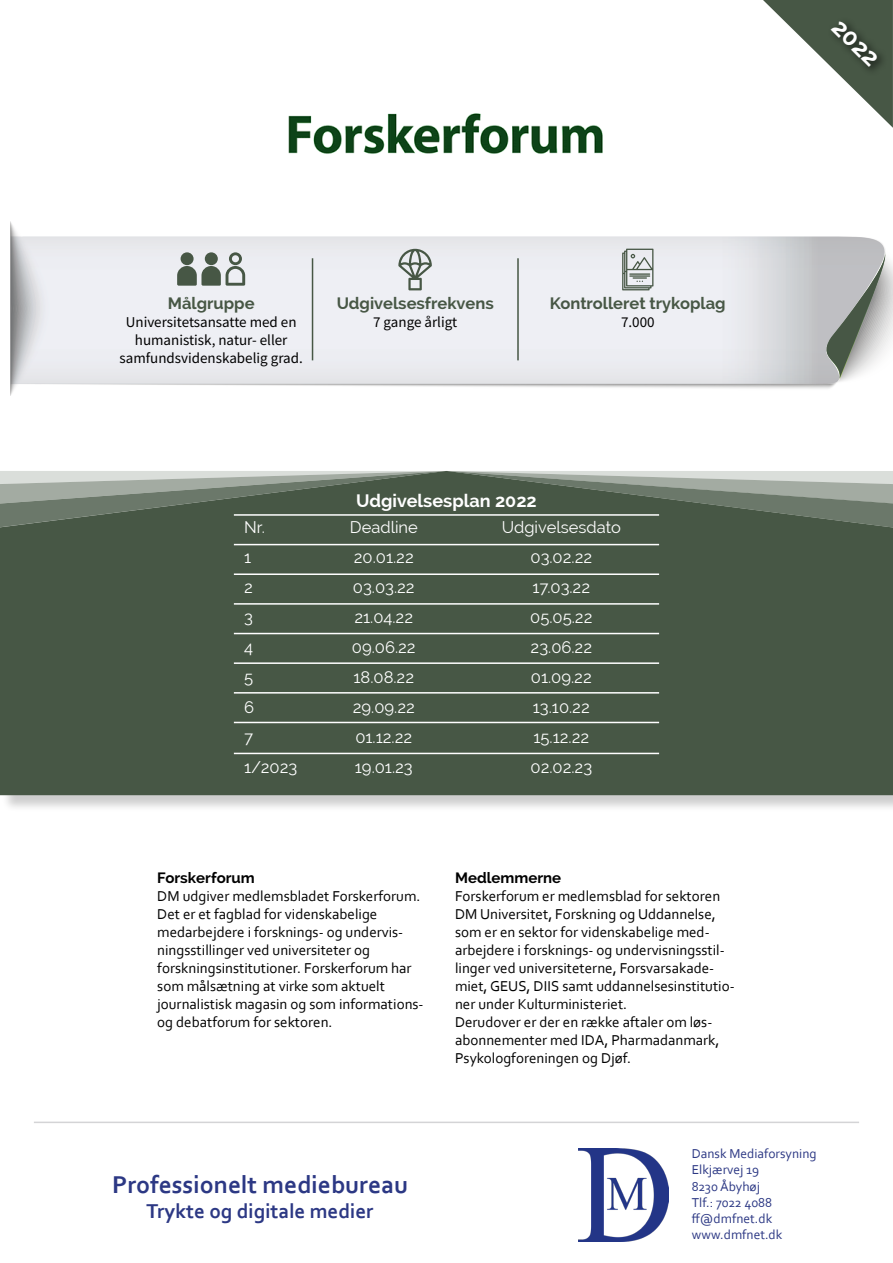
<style>
.page{position:relative;width:893px;height:1263px;background:#fff}
.page>*{position:absolute;margin:0;border:0;box-sizing:border-box;transform-origin:0 0}
.t1{font:700 25.5px "Corbel";color:#2c3884}
.t2{font:700 24px "Raleway";color:#fff}
.t3{font:700 21px "Corbel";color:#2c3884}
.t4{font:700 18px "Raleway";color:#fff}
.t5{font:16.5px/30px "Raleway";color:#fff}
.t6{font:700 16.5px "Raleway";color:#475745}
.t7{font:15px/18px "Corbel";color:#000}
.t8{font:15px/18px "Mada";color:#000;text-align:center}
.t9{font:700 15px "Raleway";color:#000}
.t10{font:13.5px/16.2px "Corbel";color:#2c3884}
</style>
<div class="page">
<div style="left:1px;top:472px;width:892px;height:341px;background:#000;opacity:.2"></div>
<div style="left:0;top:527px;width:893px;height:268px;background:#475745"></div>
<svg style="left:0;top:471px;width:893px;height:56px;background:#717d6f"></svg>
<hr style="left:234px;top:633px;width:425px;height:1px;background:#fff">
<hr style="left:234px;top:603px;width:425px;height:2px;background:#fff">
<hr style="left:234px;top:722px;width:425px;height:1px;background:#fff">
<hr style="left:234px;top:573px;width:425px;height:2px;background:#fff">
<hr style="left:234px;top:692px;width:425px;height:1px;background:#fff">
<hr style="left:234px;top:544px;width:425px;height:1px;background:#fff">
<hr style="left:234px;top:662px;width:425px;height:2px;background:#fff">
<hr style="left:234px;top:514px;width:425px;height:2px;background:#fff">
<svg style="left:763px;top:0;width:130px;height:128px"></svg>
<div style="left:827px;top:16px;width:61px;height:61px;background:#000;opacity:.75"></div>
<img style="left:288px;top:113px;width:315px;height:41px">
<img style="left:578px;top:1148px;width:91px;height:93px">
<hr style="left:34px;top:1121px;width:825px;height:2px;background:#d4d4d6">
<img style="left:10px;top:221px;width:883px;height:175px">
<svg style="left:822px;top:254px;width:64px;height:125px;background:#acb0ad"></svg>
<svg style="left:398px;top:249px;width:34px;height:41px"></svg>
<hr style="left:312px;top:258px;width:1px;height:102px;background:#475745">
<hr style="left:517px;top:258px;width:2px;height:102px;background:#475745">
<svg style="left:622px;top:249px;width:31px;height:41px"></svg>
<svg style="left:177px;top:252px;width:68px;height:34px;background:#969e97"></svg>
<hr style="left:234px;top:753px;width:425px;height:1px;background:#fff">
<h2 class="t2" style="left:846px;top:13px;width:57px;rotate:45deg">2022</h2>
<p class="t6" style="left:168px;top:294px;width:88px">Målgruppe</p>
<p class="t8" style="left:120px;top:314px;width:185px">Universitetsansatte med en humanistisk, natur- eller samfundsvidenskabelig grad.</p>
<p class="t6" style="left:337px;top:294px;width:159px">Udgivelsesfrekvens</p>
<p class="t8" style="left:373px;top:314px;width:86px">7 gange årligt</p>
<p class="t6" style="left:550px;top:294px;width:177px">Kontrolleret trykoplag</p>
<p class="t8" style="left:621px;top:314px;width:35px">7.000</p>
<p class="t5" style="left:244px;top:512px;width:55px">Nr.<br>1<br>2<br>3<br>4<br>5<br>6<br>7<br>1/2023</p>
<p class="t4" style="left:356px;top:490px;width:182px">Udgivelsesplan 2022</p>
<p class="t5" style="left:350px;top:512px;width:69px">Deadline<br>20.01.22<br>03.03.22<br>21.04.22<br>09.06.22<br>18.08.22<br>29.09.22<br>01.12.22<br>19.01.23</p>
<p class="t5" style="left:502px;top:512px;width:121px;text-align:center">Udgivelsesdato<br>03.02.22<br>17.03.22<br>05.05.22<br>23.06.22<br>01.09.22<br>13.10.22<br>15.12.22<br>02.02.23</p>
<p class="t9" style="left:157px;top:869px;width:99px">Forskerforum</p>
<p class="t7" style="left:157px;top:886px;width:268px">DM udgiver medlemsbladet Forskerforum.<br>Det er et fagblad for videnskabelige medarbejdere i forsknings- og undervis&shy;ningsstillinger ved universiteter og forskningsinstitutioner. Forskerforum har som målsætning at virke som aktuelt journalistisk magasin og som informations&shy;og debatforum for sektoren.</p>
<h1 class="t1" style="left:112px;top:1168px;width:298px">Professionelt mediebureau</h1>
<h3 class="t3" style="left:147px;top:1198px;width:228px">Trykte og digitale medier</h3>
<p class="t9" style="left:455px;top:869px;width:108px">Medlemmerne</p>
<p class="t7" style="left:455px;top:886px;width:281px">Forskerforum er medlemsblad for sektoren DM Universitet, Forskning og Uddannelse, som er en sektor for videnskabelige med&shy;arbejdere i forsknings- og undervisningsstil&shy;linger ved universiteterne, Forsvarsakade&shy;miet, GEUS, DIIS samt uddannelsesinstitutio&shy;ner under Kulturministeriet.<br>Derudover er der en række aftaler om løs&shy;abonnementer med IDA, Pharmadanmark, Psykologforeningen og Djøf.</p>
<p class="t10" style="left:692px;top:1145px;width:126px">Dansk Mediaforsyning<br>Elkjærvej 19<br>8230 Åbyhøj<br>Tlf.: 7022 4088 ff@dmfnet.dk www.dmfnet.dk</p>
</div>
